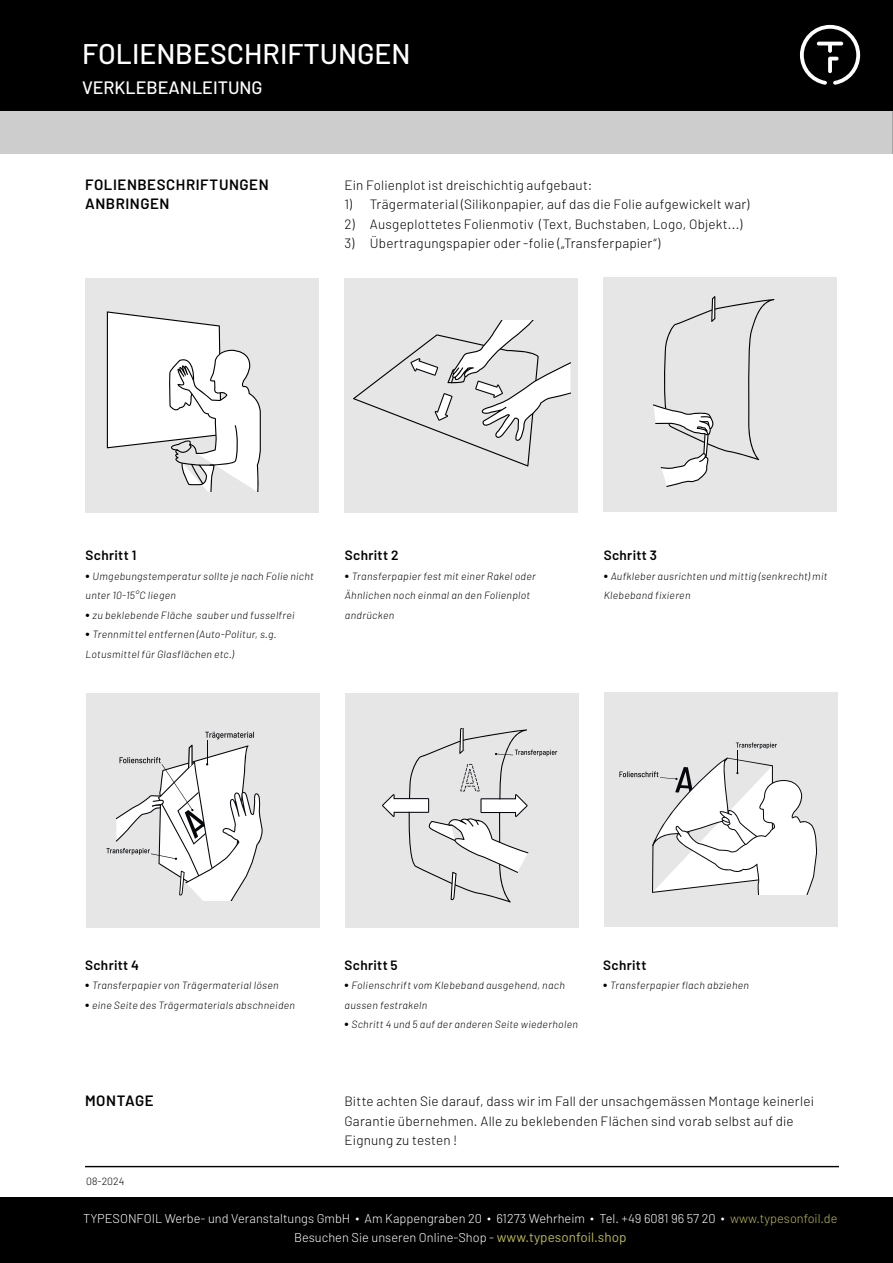
<style>
.page{position:relative;width:893px;height:1263px;background:#fff}
.page>*{position:absolute;margin:0;border:0;box-sizing:border-box;transform-origin:0 0}
.t1{font:500 28.5px "Barlow";color:#fff}
.t2{font:500 18px "Barlow";color:#fff}
.t3{font:600 15px/19.5px "Barlow";letter-spacing:.035em;color:#000}
.t4{font:300 13.5px/19.5px "Barlow";letter-spacing:.015em;color:#000}
.t5{font:600 13.5px "Barlow";letter-spacing:.025em;color:#000}
.t6{font:300 12.75px/19.5px "Barlow";color:#fff;text-align:center}
.t7{font:italic 300 10.5px/19.5px "Barlow";letter-spacing:.03em;color:#000}
.t8{font:300 10.5px "Barlow";color:#000}
.s1{font-weight:600;font-style:normal;font-size:13.5px}
.s2{color:#bcba5a}
.s3{font-weight:400;font-size:13.5px;color:#bcba5a}
</style>
<div class="page">
<div style="left:0;top:25px;width:893px;height:128px;background:#cdcdcd"></div>
<hr style="left:892px;top:25px;width:1px;height:128px;background:#000">
<div style="left:0;top:0;width:893px;height:111px;background:#000"></div>
<div style="left:0;top:1198px;width:893px;height:65px;background:#000"></div>
<svg style="left:800px;top:25px;width:60px;height:60px"></svg>
<hr style="left:85px;top:1166px;width:754px;height:1px;background:#000">
<div style="left:85px;top:278px;width:234px;height:235px;background:#e6e6e6"></div>
<div style="left:86px;top:693px;width:234px;height:234px;background:#e6e6e6"></div>
<div style="left:344px;top:278px;width:234px;height:235px;background:#e6e6e6"></div>
<div style="left:345px;top:693px;width:234px;height:234px;background:#e6e6e6"></div>
<div style="left:603px;top:277px;width:234px;height:235px;background:#e6e6e6"></div>
<div style="left:604px;top:692px;width:234px;height:235px;background:#e6e6e6"></div>
<svg style="left:107px;top:311px;width:154px;height:180px"></svg>
<svg style="left:353px;top:320px;width:218px;height:146px"></svg>
<svg style="left:653px;top:296px;width:121px;height:191px"></svg>
<svg style="left:106px;top:732px;width:157px;height:168px"></svg>
<svg style="left:382px;top:728px;width:175px;height:174px"></svg>
<svg style="left:619px;top:742px;width:198px;height:152px"></svg>
<h1 class="t1" style="left:82px;top:36px;width:330px">FOLIENBESCHRIFTUNGEN</h1>
<h2 class="t2" style="left:82px;top:76px;width:182px">VERKLEBEANLEITUNG</h2>
<h3 class="t3" style="left:85px;top:174px;width:185px">FOLIENBESCHRIFTUNGEN<br>ANBRINGEN</h3>
<p class="t4" style="left:344px;top:175px;width:249px">Ein Folienplot ist dreischichtig aufgebaut:</p>
<p class="t4" style="left:344px;top:194px;width:407px">1) Trägermaterial (Silikonpapier, auf das die Folie aufgewickelt war)</p>
<p class="t4" style="left:344px;top:214px;width:399px">2) Ausgeplottetes Folienmotiv (Text, Buchstaben, Logo, Objekt...)</p>
<p class="t4" style="left:344px;top:233px;width:318px">3) Übertragungspapier oder -folie („Transferpapier“)</p>
<p class="t5" style="left:86px;top:547px;width:52px">Schritt 1</p>
<p class="t7" style="left:86px;top:566px;width:230px"><span class="s1">•</span> Umgebungstemperatur sollte je nach Folie nicht unter 10-15°C liegen</p>
<p class="t7" style="left:86px;top:605px;width:210px"><span class="s1">•</span> zu beklebende Fläche sauber und fusselfrei</p>
<p class="t7" style="left:86px;top:624px;width:192px"><span class="s1">•</span> Trennmittel entfernen (Auto-Politur, s.g.<br>Lotusmittel für Glasflächen etc.)</p>
<p class="t5" style="left:345px;top:547px;width:55px">Schritt 2</p>
<p class="t7" style="left:345px;top:566px;width:192px"><span class="s1">•</span> Transferpapier fest mit einer Rakel oder<br>Ähnlichen noch einmal an den Folienplot andrücken</p>
<p class="t5" style="left:604px;top:547px;width:55px">Schritt 3</p>
<p class="t7" style="left:604px;top:566px;width:225px"><span class="s1">•</span> Aufkleber ausrichten und mittig (senkrecht) mit<br>Klebeband fixieren</p>
<p class="t5" style="left:85px;top:956px;width:56px">Schritt 4</p>
<p class="t7" style="left:85px;top:975px;width:195px"><span class="s1">•</span> Transferpapier von Trägermaterial lösen</p>
<p class="t7" style="left:85px;top:995px;width:211px"><span class="s1">•</span> eine Seite des Trägermaterials abschneiden</p>
<h3 class="t3" style="left:85px;top:1091px;width:70px">MONTAGE</h3>
<p class="t5" style="left:345px;top:956px;width:55px">Schritt 5</p>
<p class="t7" style="left:345px;top:975px;width:222px"><span class="s1">•</span> Folienschrift vom Klebeband ausgehend, nach aussen festrakeln</p>
<p class="t7" style="left:345px;top:1014px;width:235px"><span class="s1">•</span> Schritt 4 und 5 auf der anderen Seite wiederholen</p>
<p class="t5" style="left:603px;top:956px;width:45px">Schritt</p>
<p class="t7" style="left:603px;top:975px;width:147px"><span class="s1">•</span> Transferpapier flach abziehen</p>
<p class="t4" style="left:344px;top:1091px;width:471px">Bitte achten Sie darauf, dass wir im Fall der unsachgemässen Montage keinerlei<br>Garantie übernehmen. Alle zu beklebenden Flächen sind vorab selbst auf die<br>Eignung zu testen !</p>
<p class="t8" style="left:86px;top:1175px;width:40px">08-2024</p>
<p class="t6" style="left:83px;top:1208px;width:756px">TYPESONFOIL Werbe- und Veranstaltungs GmbH ∙ Am Kappengraben 20 ∙ 61273 Wehrheim ∙ Tel. +49 6081 96 57 20 ∙ <span class="s2">www.typesonfoil.de<br></span>Besuchen Sie unseren Online-Shop - <span class="s3">www.typesonfoil.shop</span></p>
</div>
